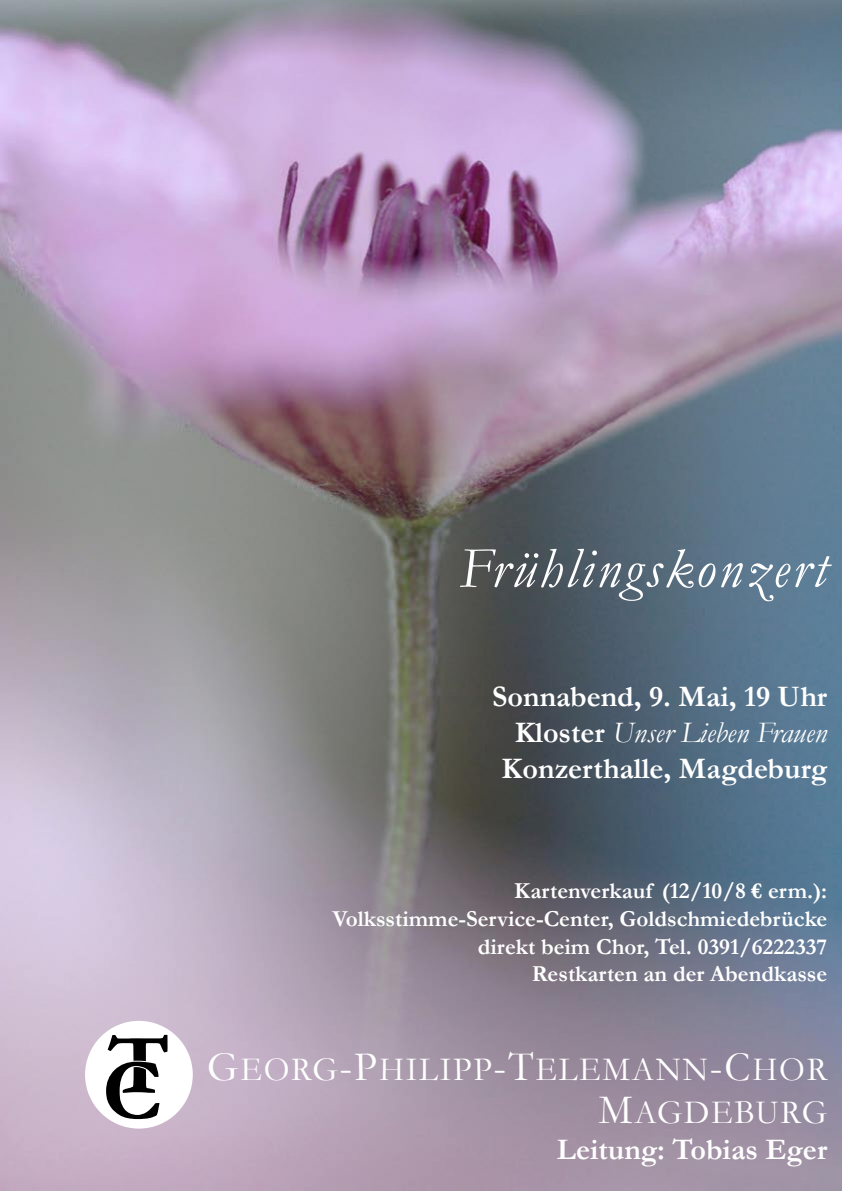
<style>
.page{position:relative;width:842px;height:1191px;background:#fff}
.page>*{position:absolute;margin:0;border:0;box-sizing:border-box;transform-origin:0 0}
.t1{font:700 87.5px "Garamond";color:#000}
.t2{font:italic 58px "Garamond";letter-spacing:.05em;color:#fff}
.t3{font:34px/43px "Garamond";letter-spacing:.05em;color:#fff;text-align:right}
.t4{font:700 30px/36px "Garamond";color:#fff;text-align:right}
.t5{font:700 23px/27.6px "Garamond";color:#fff;text-align:right}
.s1{font-weight:400;font-style:italic}
.s2{font-size:42px}
</style>
<div class="page">
<img style="left:0;top:0;width:842px;height:1191px">
<div style="left:85px;top:1020px;width:108px;height:108px;background:#fff;border-radius:50%"></div>
<svg style="left:104px;top:1032px;width:66px;height:89px"></svg>
<h1 class="t1" style="left:102px;top:1018px;width:70px">CT</h1>
<h2 class="t2" style="left:460px;top:529px;width:369px">Frühlingskonzert</h2>
<h3 class="t4" style="left:492px;top:679px;width:337px">Sonnabend, 9. Mai, 19 Uhr<br>Kloster <span class="s1">Unser Lieben Frauen<br></span>Konzerthalle, Magdeburg</h3>
<p class="t5" style="left:332px;top:877px;width:496px">Kartenverkauf (12/10/8 € erm.):<br>Volksstimme-Service-Center, Goldschmiedebrücke direkt beim Chor, Tel. 0391/6222337<br>Restkarten an der Abendkasse</p>
<h3 class="t3" style="left:207px;top:1047px;width:622px"><span class="s2">G</span>EORG<span class="s2">-P</span>HILIPP<span class="s2">-T</span>ELEMANN<span class="s2">-C</span>HOR<br><span class="s2">M</span>AGDEBURG</h3>
<h3 class="t4" style="left:557px;top:1131px;width:272px">Leitung: Tobias Eger</h3>
</div>
